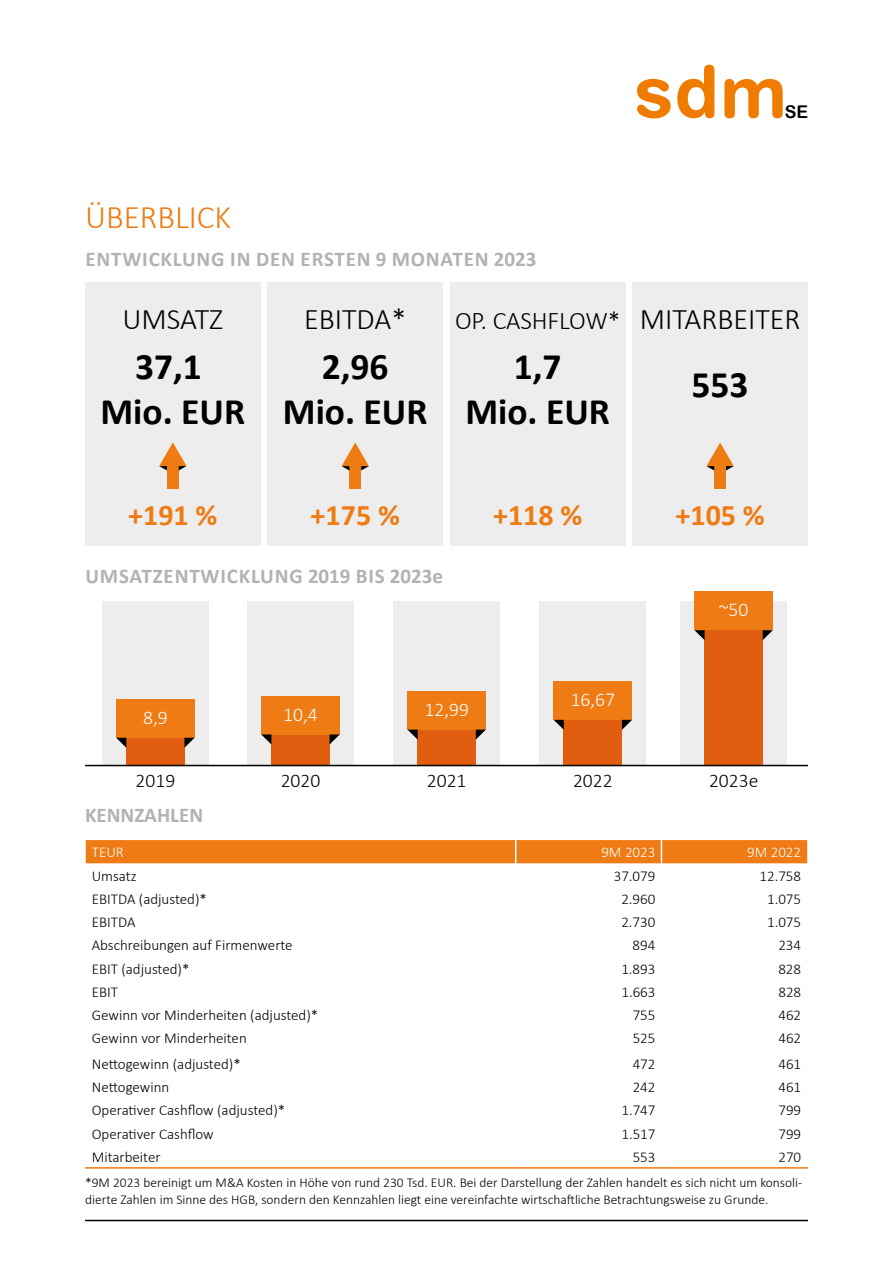
<style>
.page{position:relative;width:893px;height:1263px;background:#fff}
.page>*{position:absolute;margin:0;border:0;box-sizing:border-box;transform-origin:0 0}
.t1{font:700 37.5px/45px "Calibri";color:#000;text-align:center}
.t2{font:300 33px "Calibri";color:#ef7b14}
.t3{font:300 30px "Calibri";color:#000}
.t4{font:700 30px "Calibri";color:#ef7b13}
.t5{font:300 25.5px "Calibri";letter-spacing:-.005em;color:#000}
.t6{font:700 21px "Calibri";letter-spacing:.04em;color:#b3b2b2}
.t7{font:700 21px "Calibri";color:#b3b2b2}
.t8{font:300 19.5px "Calibri";color:#000}
.t9{font:300 19.5px "Calibri";color:#fff}
.t10{font:17.55px "Arial Rounded MT Bold";color:#000}
.t11{font:300 15px "Calibri";color:#000}
.t12{font:300 15px "Calibri";color:#fff}
.t13{font:300 13.5px/16.2px "Calibri";color:#000}
</style>
<div class="page">
<div style="left:85px;top:282px;width:176px;height:264px;background:#ededed"></div>
<div style="left:167px;top:466px;width:12px;height:22px;background:#ef7b13"></div>
<svg style="left:159px;top:442px;width:27px;height:28px"></svg>
<div style="left:267px;top:282px;width:176px;height:264px;background:#ededed"></div>
<div style="left:349px;top:466px;width:12px;height:22px;background:#ef7b13"></div>
<svg style="left:342px;top:442px;width:27px;height:28px"></svg>
<div style="left:632px;top:282px;width:176px;height:264px;background:#ededed"></div>
<div style="left:714px;top:466px;width:12px;height:22px;background:#ef7b13"></div>
<svg style="left:706px;top:442px;width:28px;height:28px"></svg>
<div style="left:450px;top:282px;width:175px;height:264px;background:#ededed"></div>
<svg style="left:86px;top:840px;width:721px;height:24px;background:#ef7f1c"></svg>
<hr style="left:85px;top:1167px;width:431px;height:1px;background:#ef7b14">
<hr style="left:516px;top:1167px;width:145px;height:1px;background:#ef7b14">
<hr style="left:661px;top:1167px;width:147px;height:1px;background:#ef7b14">
<svg style="left:637px;top:79px;width:34px;height:39px"></svg>
<svg style="left:724px;top:79px;width:59px;height:39px"></svg>
<svg style="left:677px;top:65px;width:37px;height:53px"></svg>
<div style="left:102px;top:601px;width:107px;height:164px;background:#ededed"></div>
<div style="left:126px;top:738px;width:58px;height:27px;background:#e15e10"></div>
<div style="left:116px;top:699px;width:79px;height:39px;background:#ef7b14"></div>
<svg style="left:116px;top:738px;width:10px;height:10px"></svg>
<svg style="left:184px;top:738px;width:11px;height:10px"></svg>
<div style="left:247px;top:601px;width:107px;height:164px;background:#ededed"></div>
<div style="left:271px;top:734px;width:59px;height:31px;background:#e15e10"></div>
<div style="left:261px;top:696px;width:79px;height:38px;background:#ef7b14"></div>
<svg style="left:261px;top:734px;width:10px;height:10px"></svg>
<svg style="left:330px;top:734px;width:10px;height:10px"></svg>
<div style="left:393px;top:601px;width:107px;height:164px;background:#ededed"></div>
<div style="left:418px;top:730px;width:58px;height:35px;background:#e15e10"></div>
<div style="left:407px;top:691px;width:79px;height:39px;background:#ef7b14"></div>
<svg style="left:408px;top:730px;width:10px;height:10px"></svg>
<svg style="left:476px;top:730px;width:10px;height:10px"></svg>
<div style="left:540px;top:601px;width:106px;height:164px;background:#ededed"></div>
<div style="left:564px;top:720px;width:58px;height:45px;background:#e15e10"></div>
<div style="left:554px;top:681px;width:78px;height:39px;background:#ef7b14"></div>
<svg style="left:554px;top:720px;width:10px;height:10px"></svg>
<svg style="left:622px;top:720px;width:10px;height:10px"></svg>
<div style="left:680px;top:601px;width:107px;height:164px;background:#ededed"></div>
<div style="left:705px;top:630px;width:58px;height:135px;background:#e15e10"></div>
<div style="left:694px;top:592px;width:79px;height:38px;background:#ef7b14"></div>
<svg style="left:694px;top:630px;width:11px;height:10px"></svg>
<svg style="left:763px;top:630px;width:10px;height:10px"></svg>
<hr style="left:85px;top:765px;width:723px;height:1px;background:#000">
<hr style="left:85px;top:1220px;width:723px;height:1px;background:#000">
<p class="t10" style="left:785px;top:102px;width:25px">SE</p>
<h2 class="t2" style="left:85px;top:196px;width:148px">ÜBERBLICK</h2>
<h3 class="t6" style="left:85px;top:244px;width:452px">ENTWICKLUNG IN DEN ERSTEN 9 MONATEN 2023</h3>
<h3 class="t3" style="left:122px;top:300px;width:102px">UMSATZ</h3>
<h1 class="t1" style="left:101px;top:343px;width:146px">37,1<br>Mio. EUR</h1>
<h3 class="t3" style="left:304px;top:300px;width:104px">EBITDA*</h3>
<h1 class="t1" style="left:283px;top:343px;width:146px">2,96<br>Mio. EUR</h1>
<h3 class="t5" style="left:455px;top:305px;width:167px">OP. CASHFLOW*</h3>
<h1 class="t1" style="left:465px;top:343px;width:146px">1,7<br>Mio. EUR</h1>
<h3 class="t3" style="left:640px;top:300px;width:162px">MITARBEITER</h3>
<h1 class="t1" style="left:692px;top:362px;width:59px">553</h1>
<h3 class="t4" style="left:128px;top:494px;width:91px">+191 %</h3>
<h3 class="t4" style="left:311px;top:494px;width:91px">+175 %</h3>
<h3 class="t6" style="left:85px;top:561px;width:359px">UMSATZENTWICKLUNG 2019 BIS 2023e</h3>
<h3 class="t4" style="left:493px;top:494px;width:91px">+118 %</h3>
<h3 class="t9" style="left:143px;top:705px;width:26px">8,9</h3>
<h3 class="t9" style="left:283px;top:702px;width:36px">10,4</h3>
<h3 class="t9" style="left:424px;top:697px;width:46px">12,99</h3>
<h3 class="t9" style="left:571px;top:687px;width:46px">16,67</h3>
<h3 class="t4" style="left:675px;top:494px;width:91px">+105 %</h3>
<h3 class="t9" style="left:719px;top:598px;width:31px">~50</h3>
<h3 class="t8" style="left:136px;top:768px;width:41px">2019</h3>
<h3 class="t8" style="left:281px;top:768px;width:41px">2020</h3>
<h3 class="t8" style="left:427px;top:768px;width:41px">2021</h3>
<h3 class="t8" style="left:573px;top:768px;width:41px">2022</h3>
<h3 class="t8" style="left:709px;top:768px;width:51px">2023e</h3>
<h3 class="t7" style="left:85px;top:800px;width:120px">KENNZAHLEN</h3>
<p class="t12" style="left:92px;top:843px;width:34px">TEUR</p>
<p class="t12" style="left:601px;top:843px;width:56px">9M 2023</p>
<p class="t12" style="left:747px;top:843px;width:56px">9M 2022</p>
<p class="t11" style="left:92px;top:866px;width:46px">Umsatz</p>
<p class="t11" style="left:614px;top:866px;width:43px">37.079</p>
<p class="t11" style="left:759px;top:866px;width:43px">12.758</p>
<p class="t11" style="left:92px;top:889px;width:117px">EBITDA (adjusted)*</p>
<p class="t11" style="left:621px;top:889px;width:36px">2.960</p>
<p class="t11" style="left:767px;top:889px;width:36px">1.075</p>
<p class="t11" style="left:92px;top:913px;width:45px">EBITDA</p>
<p class="t11" style="left:621px;top:913px;width:36px">2.730</p>
<p class="t11" style="left:767px;top:913px;width:36px">1.075</p>
<p class="t11" style="left:92px;top:936px;width:202px">Abschreibungen auf Firmenwerte</p>
<p class="t11" style="left:633px;top:936px;width:24px">894</p>
<p class="t11" style="left:778px;top:936px;width:24px">234</p>
<p class="t11" style="left:92px;top:959px;width:99px">EBIT (adjusted)*</p>
<p class="t11" style="left:621px;top:959px;width:36px">1.893</p>
<p class="t11" style="left:778px;top:959px;width:24px">828</p>
<p class="t11" style="left:92px;top:982px;width:28px">EBIT</p>
<p class="t11" style="left:621px;top:982px;width:36px">1.663</p>
<p class="t11" style="left:778px;top:982px;width:24px">828</p>
<p class="t11" style="left:92px;top:1006px;width:228px">Gewinn vor Minderheiten (adjusted)*</p>
<p class="t11" style="left:633px;top:1006px;width:24px">755</p>
<p class="t11" style="left:778px;top:1006px;width:24px">462</p>
<p class="t11" style="left:92px;top:1029px;width:157px">Gewinn vor Minderheiten</p>
<p class="t11" style="left:633px;top:1029px;width:24px">525</p>
<p class="t11" style="left:778px;top:1029px;width:24px">462</p>
<p class="t11" style="left:92px;top:1054px;width:151px">Nettogewinn (adjusted)*</p>
<p class="t11" style="left:633px;top:1054px;width:24px">472</p>
<p class="t11" style="left:778px;top:1054px;width:24px">461</p>
<p class="t11" style="left:92px;top:1078px;width:79px">Nettogewinn</p>
<p class="t11" style="left:633px;top:1078px;width:24px">242</p>
<p class="t11" style="left:778px;top:1078px;width:24px">461</p>
<p class="t11" style="left:92px;top:1101px;width:195px">Operativer Cashflow (adjusted)*</p>
<p class="t11" style="left:621px;top:1101px;width:36px">1.747</p>
<p class="t11" style="left:778px;top:1101px;width:24px">799</p>
<p class="t11" style="left:92px;top:1124px;width:123px">Operativer Cashflow</p>
<p class="t11" style="left:621px;top:1124px;width:36px">1.517</p>
<p class="t11" style="left:778px;top:1124px;width:24px">799</p>
<p class="t11" style="left:92px;top:1147px;width:70px">Mitarbeiter</p>
<p class="t11" style="left:633px;top:1147px;width:24px">553</p>
<p class="t11" style="left:778px;top:1147px;width:24px">270</p>
<p class="t13" style="left:85px;top:1175px;width:719px">*9M 2023 bereinigt um M&amp;A Kosten in Höhe von rund 230 Tsd. EUR. Bei der Darstellung der Zahlen handelt es sich nicht um konsoli&shy;dierte Zahlen im Sinne des HGB, sondern den Kennzahlen liegt eine vereinfachte wirtschaftliche Betrachtungsweise zu Grunde.</p>
</div>
